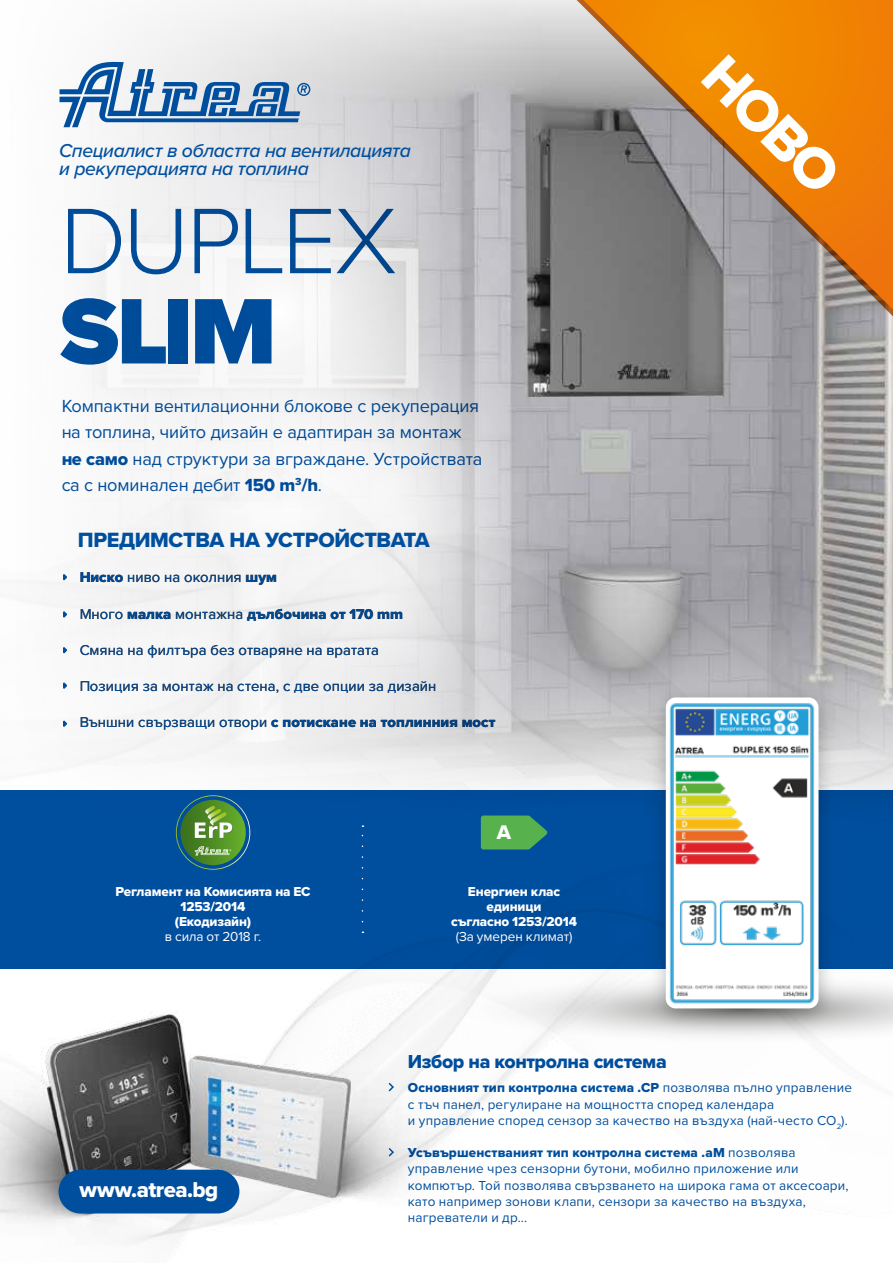
<style>
.page{position:relative;width:893px;height:1263px;background:#fff}
.page>*{position:absolute;margin:0;border:0;box-sizing:border-box;transform-origin:0 0}
.t1{font:300 96.45px "Proxima Nova";letter-spacing:-.04em;color:#004f9f}
.t2{font:900 96.45px "Proxima Nova";color:#004f9f}
.t3{font:58.95px "Proxima Nova Extrabld";color:#fff}
.t4{font:22.35px "Proxima Nova Extrabld";letter-spacing:-.02em;color:#fff}
.t5{font:21.45px "Proxima Nova Extrabld";letter-spacing:-.02em;color:#004f9f}
.t6{font:20.4px "Proxima Nova Extrabld";color:#fff}
.t7{font:19.5px "Proxima Nova Extrabld";letter-spacing:-.02em;color:#004f9f}
.t8{font:italic 500 19.35px/18px "Proxima Nova";letter-spacing:-.02em;color:#004f9f}
.t9{font:18.15px/26.4px "Proxima Nova";letter-spacing:-.01em;color:#004f9f}
.t10{font:14.85px "Proxima Nova";letter-spacing:.01em;color:#004f9f}
.t11{font:14.85px "Proxima Nova Extrabld";letter-spacing:.005em;color:#004f9f}
.t12{font:13.5px/16.2px "Proxima Nova";letter-spacing:.015em;color:#004f9f}
.t13{font:13.5px "Proxima Nova Extrabld";letter-spacing:.01em;color:#004f9f}
.t14{font:13.5px/15px "Proxima Nova Extrabld";letter-spacing:-.01em;color:#fff;text-align:center}
.t15{font:13.5px "Proxima Nova";letter-spacing:-.005em;color:#fff}
.s1{font-family:"Proxima Nova Extrabld"}
.s2{font-family:"Proxima Nova"}
</style>
<div class="page">
<svg style="left:59px;top:0;width:483px;height:179px"></svg>
<svg style="left:50px;top:82px;width:456px;height:456px"></svg>
<svg style="left:52px;top:179px;width:512px;height:98px"></svg>
<img style="left:0;top:277px;width:893px;height:700px">
<svg style="left:564px;top:0;width:329px;height:329px"></svg>
<svg style="left:583px;top:0;width:310px;height:310px"></svg>
<div style="left:0;top:790px;width:893px;height:178px;background:#004f9f"></div>
<img style="left:0;top:977px;width:476px;height:277px">
<svg style="left:387px;top:1081px;width:8px;height:12px"></svg>
<svg style="left:387px;top:1147px;width:8px;height:11px"></svg>
<div style="left:59px;top:1170px;width:180px;height:43px;background:#004f9f;border-radius:22px"></div>
<svg style="left:481px;top:815px;width:67px;height:34px"></svg>
<svg style="left:176px;top:795px;width:74px;height:75px"></svg>
<svg style="left:362px;top:825px;width:1px;height:97px"></svg>
<svg style="left:60px;top:62px;width:250px;height:65px"></svg>
<svg style="left:63px;top:574px;width:4px;height:6px"></svg>
<svg style="left:63px;top:611px;width:4px;height:6px"></svg>
<svg style="left:63px;top:647px;width:4px;height:6px"></svg>
<svg style="left:63px;top:682px;width:4px;height:7px"></svg>
<svg style="left:63px;top:721px;width:4px;height:6px"></svg>
<svg style="left:440px;top:971px;width:453px;height:75px"></svg>
<img style="left:640px;top:676px;width:204px;height:362px">
<img style="left:664px;top:697px;width:156px;height:311px">
<h3 class="t8" style="left:59px;top:141px;width:353px">Специалист в областта на вентилацията и рекуперацията на топлина</h3>
<h1 class="t1" style="left:60px;top:169px;width:338px">DUPLEX</h1>
<h1 class="t2" style="left:60px;top:259px;width:218px">SLIM</h1>
<h3 class="t9" style="left:61px;top:392px;width:423px">Компактни вентилационни блокове с рекуперация на топлина, чийто дизайн е адаптиран за монтаж <span class="s1">не само</span> над структури за вграждане. Устройствата са с номинален дебит <span class="s1">150 m</span><sup>3</sup><span class="s1">/h</span>.</h3>
<h3 class="t5" style="left:78px;top:524px;width:353px">ПРЕДИМСТВА НА УСТРОЙСТВАТА</h3>
<p class="t10" style="left:79px;top:566px;width:199px"><span class="s1">Hиско</span> ниво на околния <span class="s1">шум</span></p>
<p class="t11" style="left:79px;top:603px;width:325px"><span class="s2">Много</span> малка <span class="s2">монтажна</span> дълбочина от 170 mm</p>
<p class="t10" style="left:79px;top:639px;width:301px">Смяна на филтъра без отваряне на вратата</p>
<p class="t10" style="left:79px;top:675px;width:359px">Позиция за монтаж на стена, с две опции за дизайн</p>
<p class="t11" style="left:79px;top:711px;width:418px"><span class="s2">Външни свързващи отвори</span> с потискане на топлинния мост</p>
<p class="t14" style="left:115px;top:884px;width:197px">Регламент на Комисията на ЕС<br>1253/2014<br>(Екодизайн)</p>
<p class="t15" style="left:165px;top:927px;width:98px">в сила от 2018 г.</p>
<h3 class="t6" style="left:497px;top:817px;width:16px">A</h3>
<p class="t14" style="left:451px;top:884px;width:128px">Енергиен клас единици<br>съгласно 1253/2014</p>
<p class="t15" style="left:456px;top:927px;width:118px">(За умерен климат)</p>
<h2 class="t3" style="left:743px;top:35px;width:168px;rotate:45deg">НОВО</h2>
<h3 class="t4" style="left:80px;top:1172px;width:140px">www.atrea.bg</h3>
<h3 class="t7" style="left:408px;top:1046px;width:260px">Избор на контролна система</h3>
<p class="t13" style="left:408px;top:1078px;width:446px">Основният тип контролна система .CP <span class="s2">позволява пълно управление</span></p>
<p class="t12" style="left:408px;top:1095px;width:441px">с тъч панел, регулиране на мощността според календара<br>и управление според сензор за качество на въздуха (най-често CO<sub>2</sub>).</p>
<p class="t13" style="left:408px;top:1143px;width:389px">Усъвършенстваният тип контролна система .aM <span class="s2">позволява</span></p>
<p class="t12" style="left:408px;top:1160px;width:442px">управление чрез сензорни бутони, мобилно приложение или компютър. Той позволява свързването на широка гама от аксесоари, като например зонови клапи, сензори за качество на въздуха, нагреватели и др...</p>
</div>
